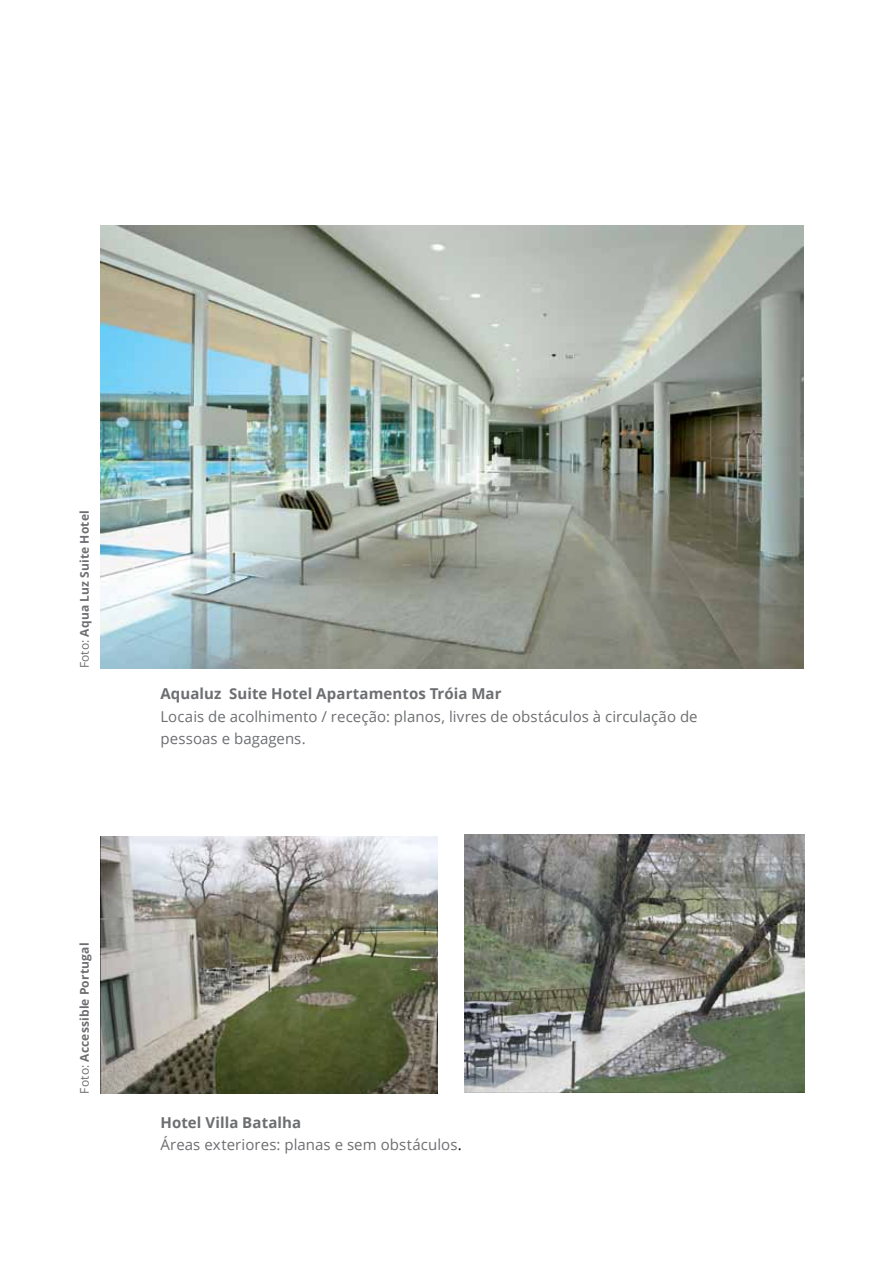
<style>
.page{position:relative;width:893px;height:1263px;background:#fff}
.page>*{position:absolute;margin:0;border:0;box-sizing:border-box;transform-origin:0 0}
.t1{font:15px/22.5px "Open Sans";letter-spacing:.005em;color:#6d6e71}
.t2{font:700 15px "Open Sans";letter-spacing:.005em;color:#6d6e71}
.t3{font:700 12px "Open Sans";letter-spacing:.015em;color:#6d6e71}
.s1{font-weight:400}
.s2{font-weight:700}
.s3{color:#000}
</style>
<div class="page">
<img style="left:100px;top:225px;width:703px;height:443px">
<img style="left:100px;top:836px;width:337px;height:258px">
<img style="left:464px;top:834px;width:340px;height:259px">
<p class="t3" style="left:76px;top:668px;width:159px;rotate:-90deg"><span class="s1">Foto:</span> Aqua Luz Suite Hotel</p>
<p class="t2" style="left:160px;top:683px;width:343px">Aqualuz Suite Hotel Apartamentos Tróia Mar</p>
<p class="t1" style="left:160px;top:705px;width:539px">Locais de acolhimento / receção: planos, livres de obstáculos à circulação de pessoas e bagagens.</p>
<p class="t3" style="left:76px;top:1094px;width:152px;rotate:-90deg"><span class="s1">Foto:</span> Accessible Portugal</p>
<p class="t1" style="left:160px;top:1110px;width:303px"><span class="s2">Hotel Villa Batalha<br></span>Áreas exteriores: planas e sem obstáculos<span class="s3">.</span></p>
</div>
